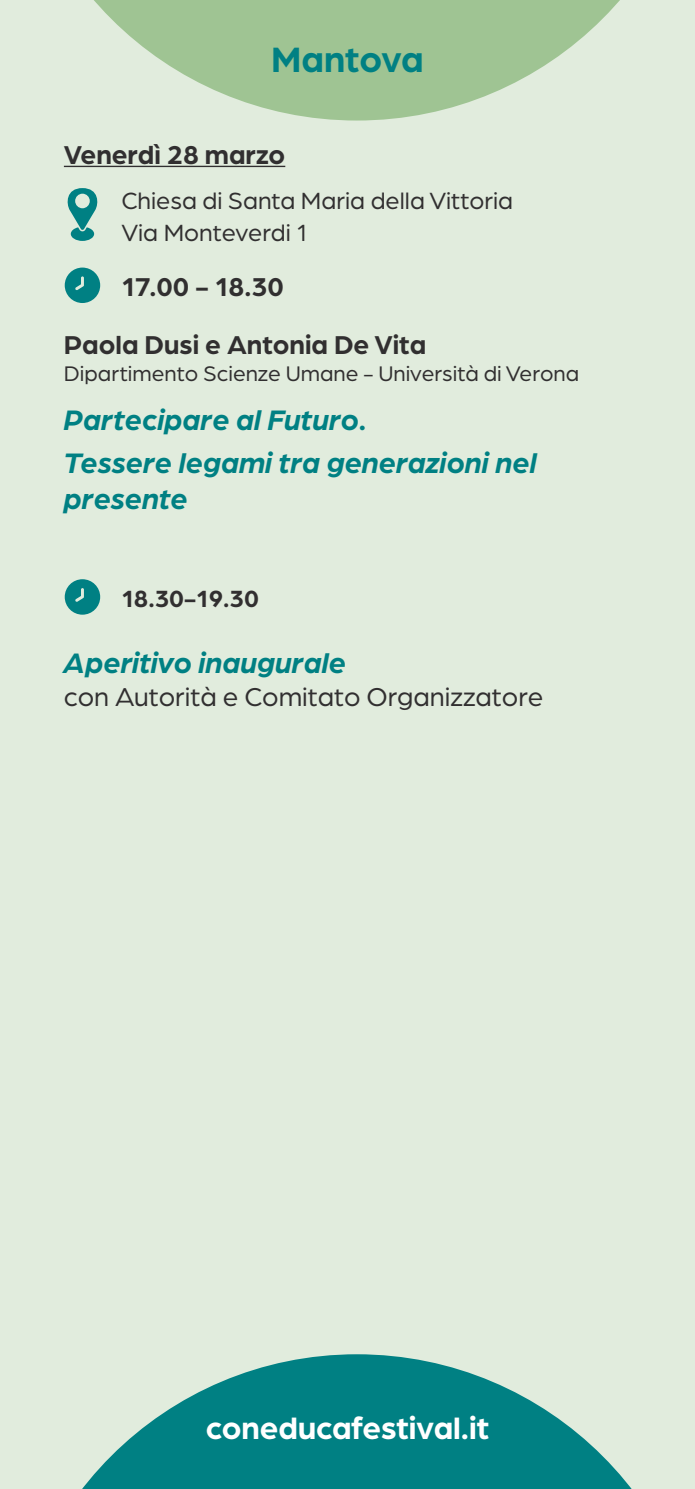
<style>
.page{position:relative;width:695px;height:1489px;background:#fff}
.page>*{position:absolute;margin:0;border:0;box-sizing:border-box;transform-origin:0 0}
.t1{font:700 37.5px "Arboria";color:#008083}
.t2{font:700 32.5px "Arboria";color:#fff}
.t3{font:italic 700 30px/43.5px "Arboria";color:#008083}
.t4{font:700 27.5px/58px "Arboria";color:#312f30}
.t5{font:27.5px "Arboria";color:#312f30}
.t6{font:25px/32.5px "Arboria";color:#312f30}
.t7{font:700 25px "Arboria";color:#312f30}
.t8{font:22.5px "Arboria";color:#312f30}
</style>
<div class="page">
<div style="left:0;top:0;width:694px;height:1488px;background:#e1ecdd"></div>
<svg style="left:94px;top:0;width:526px;height:120px;fill:#9fc493"></svg>
<svg style="left:83px;top:1354px;width:548px;height:134px;fill:#008083"></svg>
<hr style="left:64px;top:166px;width:221px;height:1px;background:#312f30">
<svg style="left:65px;top:267px;width:35px;height:36px"></svg>
<svg style="left:67px;top:188px;width:31px;height:53px"></svg>
<svg style="left:65px;top:579px;width:35px;height:35px"></svg>
<p class="t1" style="left:271px;top:33px;width:154px">Mantova</p>
<p class="t4" style="left:64px;top:124px;width:223px">Venerdì 28 marzo</p>
<p class="t6" style="left:121px;top:183px;width:393px">Chiesa di Santa Maria della Vittoria<br>Via Monteverdi 1</p>
<p class="t4" style="left:64px;top:256px;width:364px;text-indent:58px">17.00 - 18.30<br>Paola Dusi e Antonia De Vita</p>
<p class="t8" style="left:64px;top:359px;width:516px">Dipartimento Scienze Umane - Università di Verona</p>
<p class="t3" style="left:64px;top:396px;width:474px">Partecipare al Futuro.<br>Tessere legami tra generazioni nel</p>
<p class="t3" style="left:64px;top:476px;width:125px">presente</p>
<p class="t7" style="left:121px;top:582px;width:139px">18.30-19.30</p>
<p class="t3" style="left:64px;top:640px;width:283px">Aperitivo inaugurale</p>
<p class="t5" style="left:64px;top:679px;width:481px">con Autorità e Comitato Organizzatore</p>
<p class="t2" style="left:206px;top:1405px;width:285px">coneducafestival.it</p>
</div>
